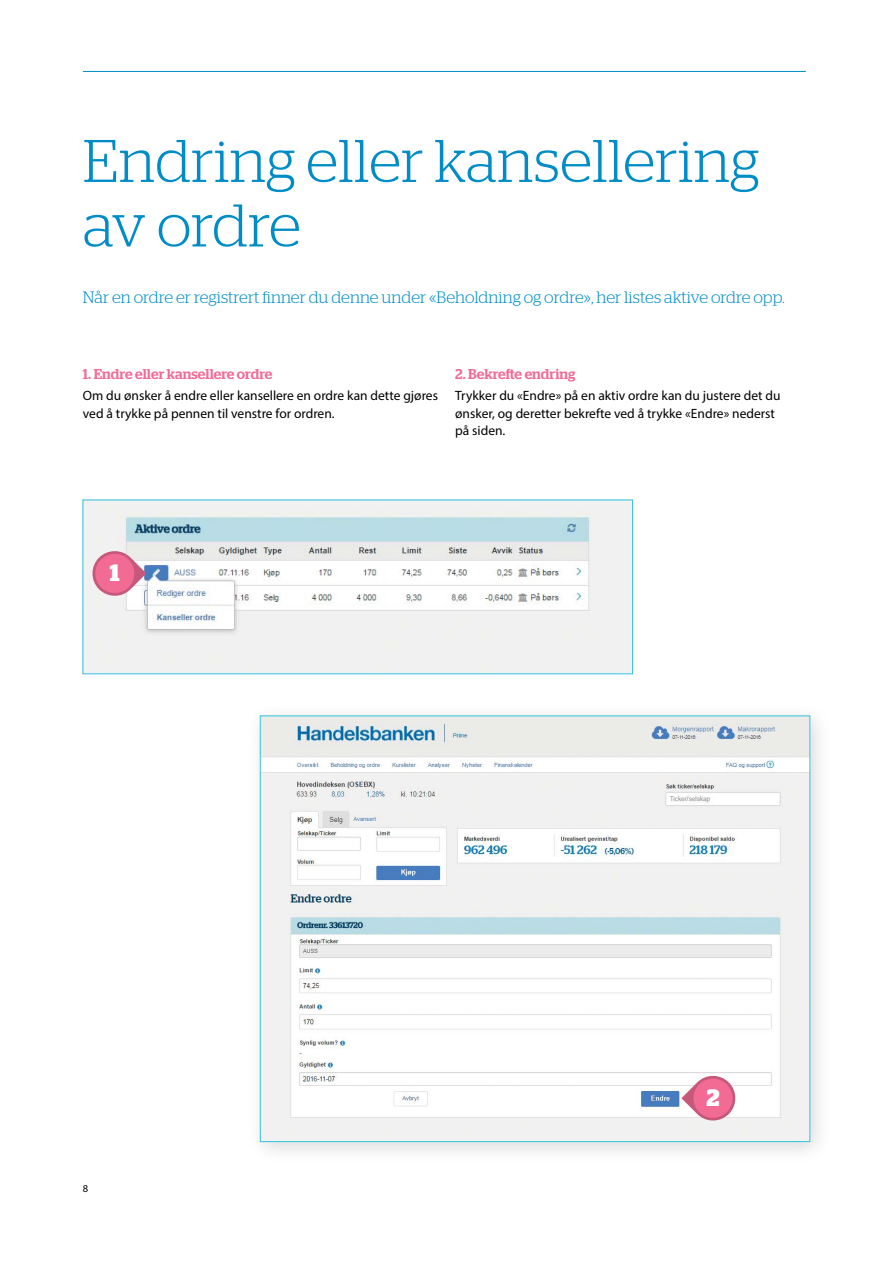
<style>
.page{position:relative;width:893px;height:1263px;background:#fff}
.page>*{position:absolute;margin:0;border:0;box-sizing:border-box;transform-origin:0 0}
.t1{font:300 60px/64.5px "Stag";letter-spacing:.005em;color:#008dc7}
.t2{font:700 23.7px "Stag";color:#fff}
.t3{font:300 16.5px "Stag";color:#008dc7}
.t4{font:500 14.25px "Stag";letter-spacing:.005em;color:#f16b95}
.t5{font:13.5px/17.2px "Myriad Pro";color:#000}
.t6{font:10.5px "Myriad Pro";color:#000}
</style>
<div class="page">
<hr style="left:83px;top:71px;width:723px;height:1px;background:#008dc7">
<img style="left:85px;top:502px;width:546px;height:170px">
<div style="left:246px;top:701px;width:587px;height:464px;background:#000;opacity:.15"></div>
<img style="left:262px;top:718px;width:546px;height:422px">
<svg style="left:90px;top:549px;width:56px;height:49px"></svg>
<svg style="left:681px;top:1074px;width:56px;height:49px"></svg>
<h1 class="t1" style="left:83px;top:128px;width:678px">Endring eller kansellering av ordre</h1>
<p class="t3" style="left:83px;top:288px;width:703px">Når en ordre er registrert finner du denne under «Beholdning og ordre», her listes aktive ordre opp.</p>
<p class="t4" style="left:83px;top:366px;width:191px">1. Endre eller kansellere ordre</p>
<p class="t5" style="left:83px;top:387px;width:357px">Om du ønsker å endre eller kansellere en ordre kan dette gjøres ved å trykke på pennen til venstre for ordren.</p>
<p class="t4" style="left:455px;top:366px;width:122px">2. Bekrefte endring</p>
<p class="t5" style="left:455px;top:387px;width:327px">Trykker du «Endre» på en aktiv ordre kan du justere det du ønsker, og deretter bekrefte ved å trykke «Endre» nederst på siden.</p>
<h2 class="t2" style="left:110px;top:559px;width:11px">1</h2>
<p class="t6" style="left:83px;top:1182px;width:7px">8</p>
<h2 class="t2" style="left:706px;top:1084px;width:15px">2</h2>
</div>
